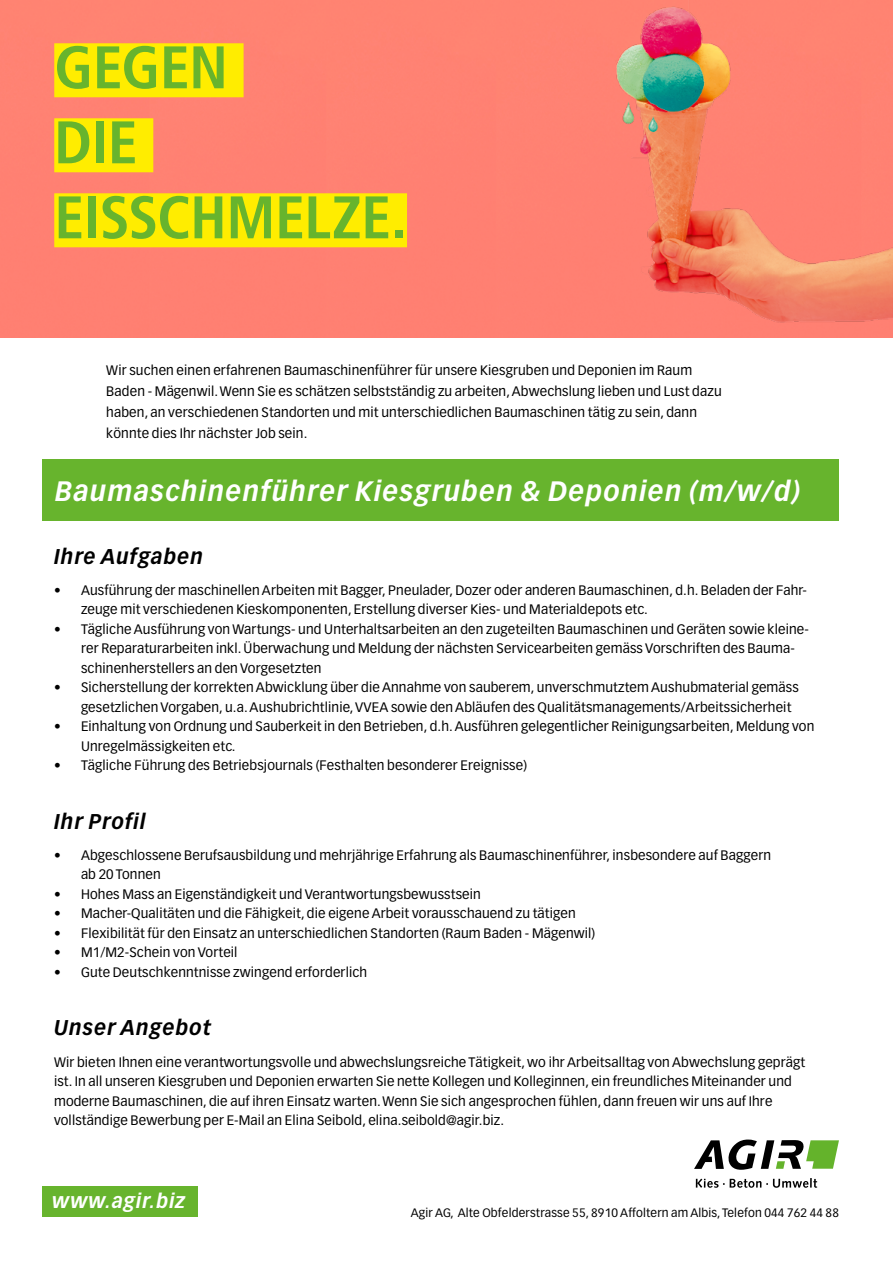
<style>
.page{position:relative;width:893px;height:1263px;background:#fff}
.page>*{position:absolute;margin:0;border:0;box-sizing:border-box;transform-origin:0 0}
.t1{font:700 condensed 60px/75px "Frutiger LT Std";letter-spacing:-.01em;color:#67b42d}
.t2{font:italic 700 27.6px "Vectora LT Std";letter-spacing:.05em;color:#fff;scale:.96 1}
.t3{font:italic 700 21px "Vectora LT Std";letter-spacing:.05em;color:#000;scale:.96 1}
.t4{font:italic 700 19.8px "Vectora LT Std";letter-spacing:.05em;color:#fff;scale:.96 1}
.t5{font:13.5px/19.5px "Vectora LT Std";letter-spacing:.01em;color:#000}
.t6{font:12px "Vectora LT Std";letter-spacing:.015em;color:#000}
</style>
<div class="page">
<svg style="left:696px;top:1178px;width:121px;height:10px"></svg>
<svg style="left:694px;top:1139px;width:145px;height:31px"></svg>
<div style="left:43px;top:1186px;width:155px;height:31px;background:#67b42d"></div>
<div style="left:43px;top:459px;width:796px;height:62px;background:#67b42d"></div>
<div style="left:0;top:0;width:462px;height:338px;background:#ff8172"></div>
<img style="left:462px;top:0;width:431px;height:338px">
<div style="left:54px;top:43px;width:190px;height:54px;background:#ffed00"></div>
<div style="left:54px;top:118px;width:99px;height:54px;background:#ffed00"></div>
<div style="left:54px;top:193px;width:353px;height:54px;background:#ffed00"></div>
<h1 class="t1" style="left:54px;top:30px;width:354px">GEGEN<br>DIE<br>EISSCHMELZE.</h1>
<p class="t5" style="left:106px;top:359px;width:617px;line-height:21px">Wir suchen einen erfahrenen Baumaschinenführer für unsere Kiesgruben und Deponien im Raum Baden - Mägenwil. Wenn Sie es schätzen selbstständig zu arbeiten, Abwechslung lieben und Lust dazu haben, an verschiedenen Standorten und mit unterschiedlichen Baumaschinen tätig zu sein, dann könnte dies Ihr nächster Job sein.</p>
<h2 class="t2" style="left:55px;top:475px;width:778px">Baumaschinenführer Kiesgruben &amp; Deponien (m/w/d)</h2>
<h3 class="t3" style="left:54px;top:544px;width:157px">Ihre Aufgaben</h3>
<p class="t5" style="left:81px;top:580px;width:727px;text-indent:-27px">• Ausführung der maschinellen Arbeiten mit Bagger, Pneulader, Dozer oder anderen Baumaschinen, d.h. Beladen der Fahr&shy;zeuge mit verschiedenen Kieskomponenten, Erstellung diverser Kies- und Materialdepots etc.</p>
<p class="t5" style="left:81px;top:619px;width:729px;text-indent:-27px">• Tägliche Ausführung von Wartungs- und Unterhaltsarbeiten an den zugeteilten Baumaschinen und Geräten sowie kleine&shy;rer Reparaturarbeiten inkl. Überwachung und Meldung der nächsten Servicearbeiten gemäss Vorschriften des Bauma&shy;schinenherstellers an den Vorgesetzten</p>
<p class="t5" style="left:81px;top:678px;width:719px;text-indent:-27px">• Sicherstellung der korrekten Abwicklung über die Annahme von sauberem, unverschmutztem Aushubmaterial gemäss gesetzlichen Vorgaben, u.a. Aushubrichtlinie, VVEA sowie den Abläufen des Qualitätsmanagements/Arbeitssicherheit</p>
<p class="t5" style="left:81px;top:717px;width:735px;text-indent:-27px">• Einhaltung von Ordnung und Sauberkeit in den Betrieben, d.h. Ausführen gelegentlicher Reinigungsarbeiten, Meldung von<br>Unregelmässigkeiten etc.</p>
<p class="t5" style="left:54px;top:756px;width:475px">• Tägliche Führung des Betriebsjournals (Festhalten besonderer Ereignisse)</p>
<h3 class="t3" style="left:54px;top:809px;width:97px">Ihr Profil</h3>
<p class="t5" style="left:81px;top:845px;width:692px;text-indent:-27px">• Abgeschlossene Berufsausbildung und mehrjährige Erfahrung als Baumaschinenführer, insbesondere auf Baggern ab 20 Tonnen</p>
<p class="t5" style="left:54px;top:884px;width:428px">• Hohes Mass an Eigenständigkeit und Verantwortungsbewusstsein</p>
<p class="t5" style="left:54px;top:904px;width:523px">• Macher-Qualitäten und die Fähigkeit, die eigene Arbeit vorausschauend zu tätigen</p>
<p class="t5" style="left:54px;top:923px;width:543px">• Flexibilität für den Einsatz an unterschiedlichen Standorten (Raum Baden - Mägenwil)</p>
<p class="t5" style="left:54px;top:943px;width:185px">• M1/M2-Schein von Vorteil</p>
<p class="t5" style="left:54px;top:962px;width:315px">• Gute Deutschkenntnisse zwingend erforderlich</p>
<h3 class="t3" style="left:54px;top:1015px;width:165px">Unser Angebot</h3>
<p class="t5" style="left:54px;top:1052px;width:752px">Wir bieten Ihnen eine verantwortungsvolle und abwechslungsreiche Tätigkeit, wo ihr Arbeitsalltag von Abwechslung geprägt ist. In all unseren Kiesgruben und Deponien erwarten Sie nette Kollegen und Kolleginnen, ein freundliches Miteinander und moderne Baumaschinen, die auf ihren Einsatz warten. Wenn Sie sich angesprochen fühlen, dann freuen wir uns auf Ihre vollständige Bewerbung per E-Mail an Elina Seibold, elina.seibold@agir.biz.</p>
<h3 class="t4" style="left:52px;top:1189px;width:140px">www.agir.biz</h3>
<p class="t6" style="left:411px;top:1205px;width:430px">Agir AG, Alte Obfelderstrasse 55, 8910 Affoltern am Albis, Telefon 044 762 44 88</p>
</div>
